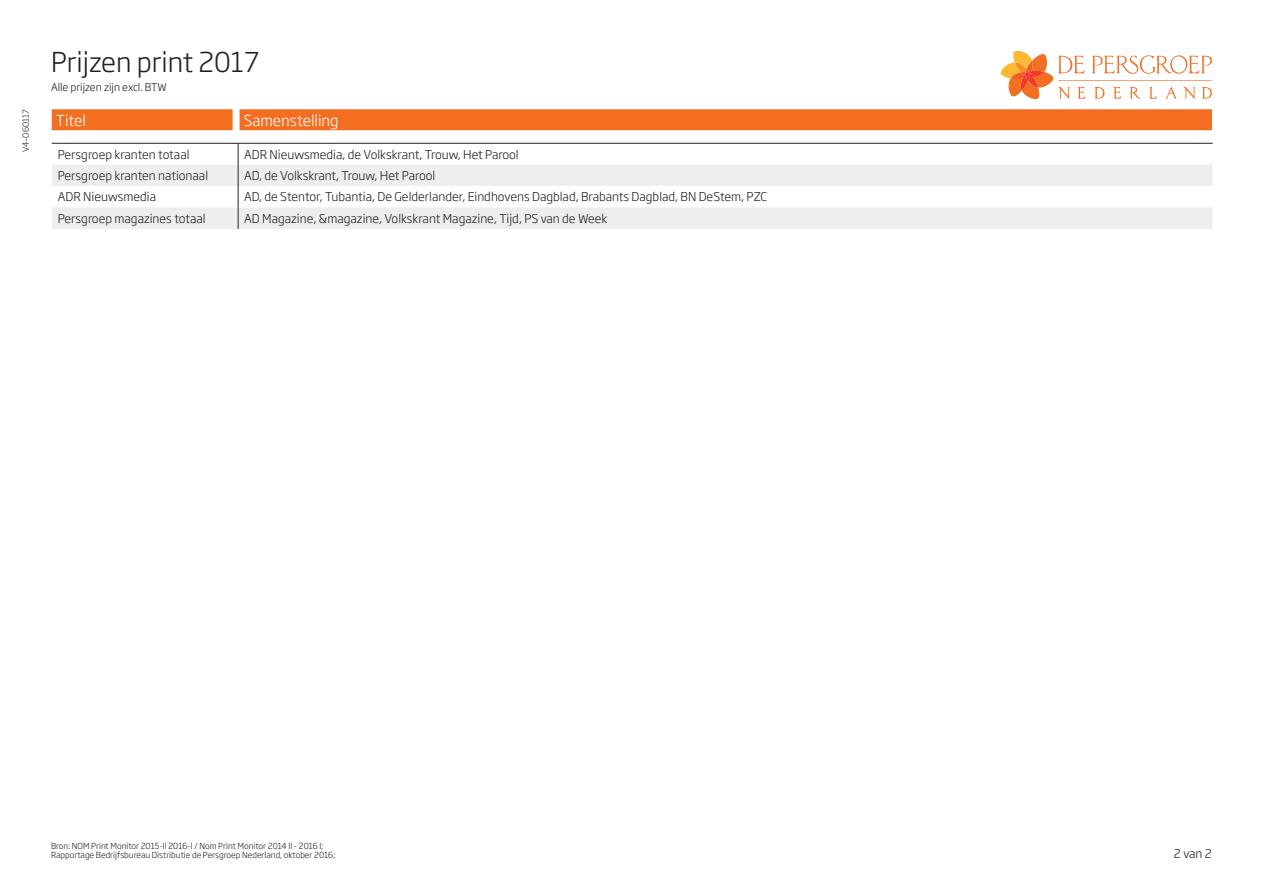
<style>
.page{position:relative;width:1263px;height:893px;background:#fff}
.page>*{position:absolute;margin:0;border:0;box-sizing:border-box;transform-origin:0 0}
.t1{font:300 27px "Soho Gothic Pro";color:#231f20}
.t2{font:300 15px "Soho Gothic Pro";color:#fff}
.t3{font:300 12px "Soho Gothic Pro";color:#231f20}
.t4{font:300 10.5px "Soho Gothic Pro";color:#231f20}
.t5{font:300 8.25px/9px "Soho Gothic Pro";color:#231f20}
</style>
<div class="page">
<svg style="left:1001px;top:51px;width:211px;height:48px"></svg>
<svg style="left:52px;top:165px;width:1161px;height:64px;fill:#f0eeec"></svg>
<svg style="left:238px;top:144px;width:1px;height:85px"></svg>
<hr style="left:52px;top:143px;width:186px;height:1px;background:#231f20">
<hr style="left:238px;top:143px;width:975px;height:1px;background:#231f20">
<div style="left:52px;top:109px;width:181px;height:21px;background:#f36e21"></div>
<div style="left:240px;top:109px;width:972px;height:21px;background:#f36e21"></div>
<p class="t5" style="left:21px;top:152px;width:45px;rotate:-90deg">V4–060117</p>
<h1 class="t1" style="left:51px;top:41px;width:210px">Prijzen print 2017</h1>
<p class="t4" style="left:51px;top:79px;width:117px">Alle prijzen zijn excl. BTW</p>
<p class="t2" style="left:56px;top:109px;width:32px">Titel</p>
<p class="t2" style="left:244px;top:109px;width:96px">Samenstelling</p>
<p class="t3" style="left:58px;top:145px;width:133px">Persgroep kranten totaal</p>
<p class="t3" style="left:244px;top:145px;width:276px">ADR Nieuwsmedia, de Volkskrant, Trouw, Het Parool</p>
<p class="t3" style="left:58px;top:166px;width:152px">Persgroep kranten nationaal</p>
<p class="t3" style="left:244px;top:166px;width:193px">AD, de Volkskrant, Trouw, Het Parool</p>
<p class="t3" style="left:58px;top:188px;width:100px">ADR Nieuwsmedia</p>
<p class="t3" style="left:244px;top:188px;width:524px">AD, de Stentor, Tubantia, De Gelderlander, Eindhovens Dagblad, Brabants Dagblad, BN DeStem, PZC</p>
<p class="t3" style="left:58px;top:209px;width:149px">Persgroep magazines totaal</p>
<p class="t3" style="left:244px;top:209px;width:365px">AD Magazine, &amp;magazine, Volkskrant Magazine, Tijd, PS van de Week</p>
<p class="t5" style="left:51px;top:841px;width:286px">Bron: NOM Print Monitor 2015-ll 2016-l / Nom Print Monitor 2014 ll - 2016 l;<br>Rapportage Bedrijfsbureau Distributie de Persgroep Nederland, oktober 2016;</p>
<p class="t3" style="left:1174px;top:844px;width:39px">2 van 2</p>
</div>
